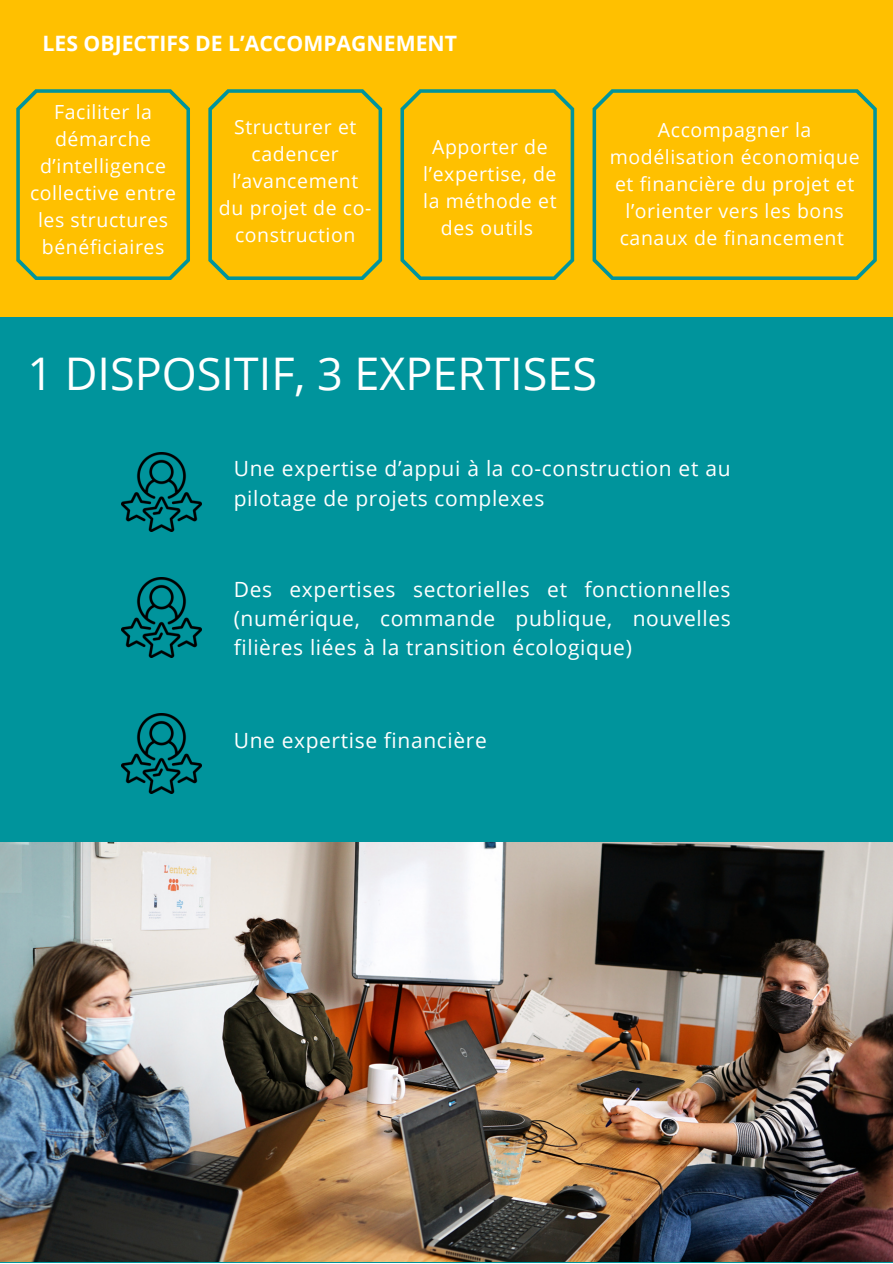
<style>
.page{position:relative;width:893px;height:1264px;background:#fff}
.page>*{position:absolute;margin:0;border:0;box-sizing:border-box;transform-origin:0 0}
.t1{font:45px "Open Sans";color:#fff}
.t2{font:700 21.15px "Open Sans";color:#fff}
.t3{font:21px/29.2px "Open Sans";letter-spacing:.03em;color:#fff}
.t4{font:19.5px/27px "Open Sans";letter-spacing:.03em;color:#fff;text-align:center}
</style>
<div class="page">
<div style="left:0;top:0;width:892px;height:1262px;background:#00949c"></div>
<img style="left:0;top:842px;width:892px;height:419px">
<div style="left:0;top:0;width:892px;height:316px;background:#ffc000"></div>
<img style="left:122px;top:452px;width:79px;height:80px">
<img style="left:122px;top:577px;width:79px;height:80px">
<img style="left:122px;top:713px;width:79px;height:80px">
<svg style="left:592px;top:89px;width:284px;height:191px"></svg>
<svg style="left:16px;top:89px;width:174px;height:191px"></svg>
<svg style="left:208px;top:89px;width:174px;height:191px"></svg>
<svg style="left:400px;top:89px;width:174px;height:191px"></svg>
<p class="t2" style="left:43px;top:28px;width:416px">LES OBJECTIFS DE L’ACCOMPAGNEMENT</p>
<p class="t4" style="left:30px;top:98px;width:148px">Faciliter la démarche d’intelligence collective entre les structures bénéficiaires</p>
<p class="t4" style="left:219px;top:113px;width:154px">Structurer et cadencer l’avancement du projet de co&shy;construction</p>
<p class="t4" style="left:423px;top:133px;width:135px">Apporter de l’expertise, de la méthode et des outils</p>
<p class="t4" style="left:609px;top:116px;width:251px">Accompagner la modélisation économique et financière du projet et l’orienter vers les bons canaux de financement</p>
<p class="t1" style="left:27px;top:342px;width:571px">1 DISPOSITIF, 3 EXPERTISES</p>
<p class="t3" style="left:234px;top:453px;width:498px">Une expertise d’appui à la co-construction et au pilotage de projets complexes</p>
<p class="t3" style="left:234px;top:573px;width:498px;text-align:justify">Des expertises sectorielles et fonctionnelles (numérique, commande publique, nouvelles filières liées à la transition écologique)</p>
<p class="t3" style="left:234px;top:724px;width:254px">Une expertise financière</p>
</div>
